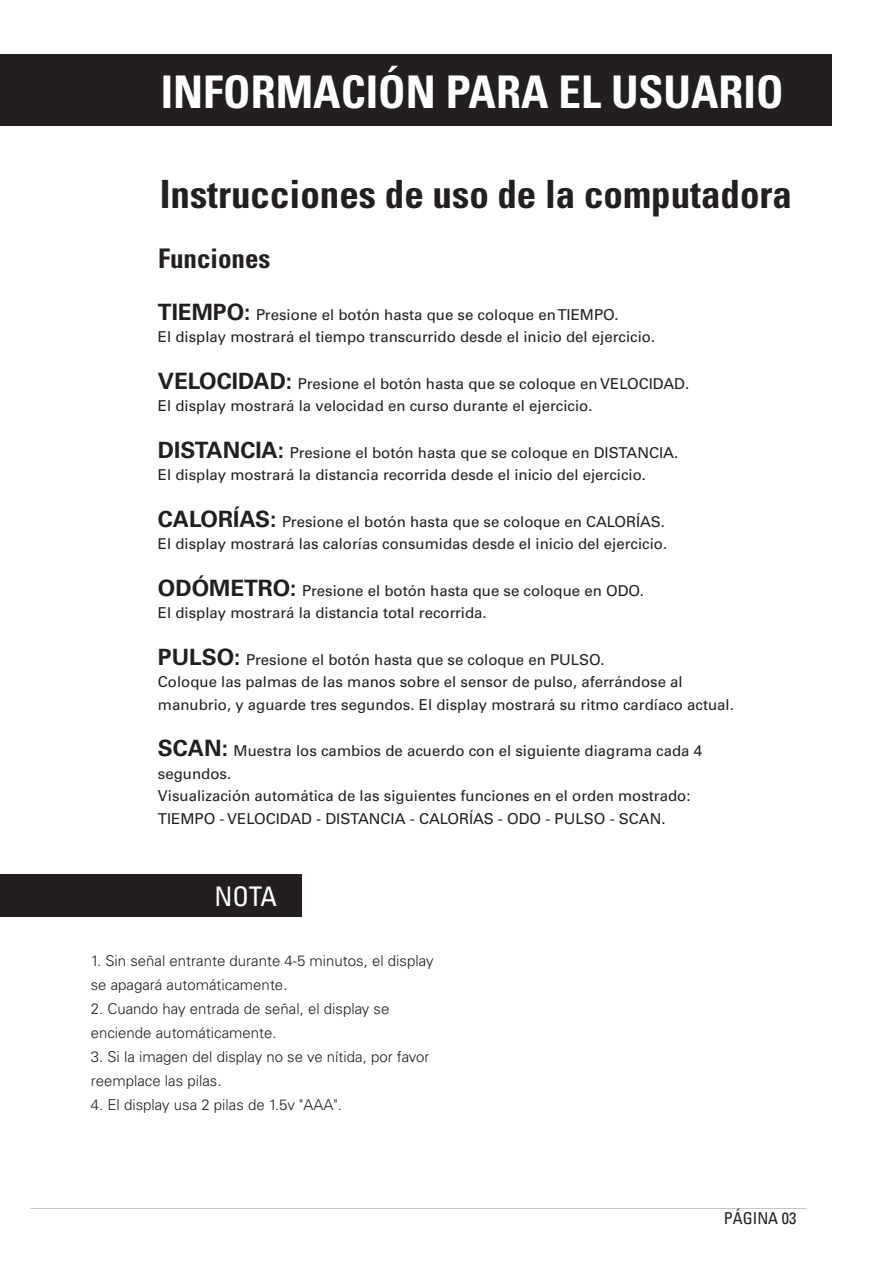
<style>
.page{position:relative;width:893px;height:1263px;background:#fff}
.page>*{position:absolute;margin:0;border:0;box-sizing:border-box;transform-origin:0 0}
.t1{font:700 condensed 45px "Univers";color:#fff}
.t2{font:700 condensed 39px "Univers";color:#231f20}
.t3{font:700 condensed 27px "Univers";color:#231f20}
.t4{font:condensed 27px "Univers";color:#fff}
.t5{font:condensed 16.35px "Univers";color:#231f20}
.t6{font:15px/22.5px "Univers LT Std";color:#231f20}
.t7{font:300 15px/24px "Univers LT Std";color:#231f20}
.s1{font-weight:700;font-size:22.5px}
</style>
<div class="page">
<div style="left:0;top:874px;width:302px;height:42px;background:#231f20"></div>
<div style="left:0;top:54px;width:831px;height:72px;background:#231f20"></div>
<h1 class="t1" style="left:161px;top:65px;width:624px">INFORMACIÓN PARA EL USUARIO</h1>
<h2 class="t2" style="left:160px;top:170px;width:634px">Instrucciones de uso de la computadora</h2>
<h3 class="t3" style="left:158px;top:242px;width:114px">Funciones</h3>
<p class="t6" style="left:158px;top:303px;width:499px"><span class="s1">TIEMPO:</span> Presione el botón hasta que se coloque en TIEMPO.<br>El display mostrará el tiempo transcurrido desde el inicio del ejercicio.</p>
<p class="t6" style="left:158px;top:372px;width:533px"><span class="s1">VELOCIDAD:</span> Presione el botón hasta que se coloque en VELOCIDAD.<br>El display mostrará la velocidad en curso durante el ejercicio.</p>
<p class="t6" style="left:158px;top:441px;width:522px"><span class="s1">DISTANCIA:</span> Presione el botón hasta que se coloque en DISTANCIA.<br>El display mostrará la distancia recorrida desde el inicio del ejercicio.</p>
<p class="t6" style="left:158px;top:510px;width:511px"><span class="s1">CALORÍAS:</span> Presione el botón hasta que se coloque en CALORÍAS.<br>El display mostrará las calorías consumidas desde el inicio del ejercicio.</p>
<p class="t6" style="left:158px;top:579px;width:488px"><span class="s1">ODÓMETRO:</span> Presione el botón hasta que se coloque en ODO.<br>El display mostrará la distancia total recorrida.</p>
<p class="t6" style="left:158px;top:648px;width:577px"><span class="s1">PULSO:</span> Presione el botón hasta que se coloque en PULSO.<br>Coloque las palmas de las manos sobre el sensor de pulso, aferrándose al manubrio, y aguarde tres segundos. El display mostrará su ritmo cardíaco actual.</p>
<p class="t6" style="left:158px;top:740px;width:546px"><span class="s1">SCAN:</span> Muestra los cambios de acuerdo con el siguiente diagrama cada 4 segundos.<br>Visualización automática de las siguientes funciones en el orden mostrado:<br>TIEMPO - VELOCIDAD - DISTANCIA - CALORÍAS - ODO - PULSO - SCAN.</p>
<h3 class="t4" style="left:214px;top:879px;width:64px">NOTA</h3>
<p class="t7" style="left:91px;top:948px;width:344px">1. Sin señal entrante durante 4-5 minutos, el display se apagará automáticamente.</p>
<p class="t7" style="left:91px;top:996px;width:300px">2. Cuando hay entrada de señal, el display se enciende automáticamente.</p>
<p class="t7" style="left:91px;top:1044px;width:340px">3. Si la imagen del display no se ve nítida, por favor reemplace las pilas.</p>
<p class="t7" style="left:91px;top:1092px;width:253px">4. El display usa 2 pilas de 1.5v "AAA".</p>
<p class="t5" style="left:724px;top:1208px;width:74px">PÁGINA 03</p>
</div>
